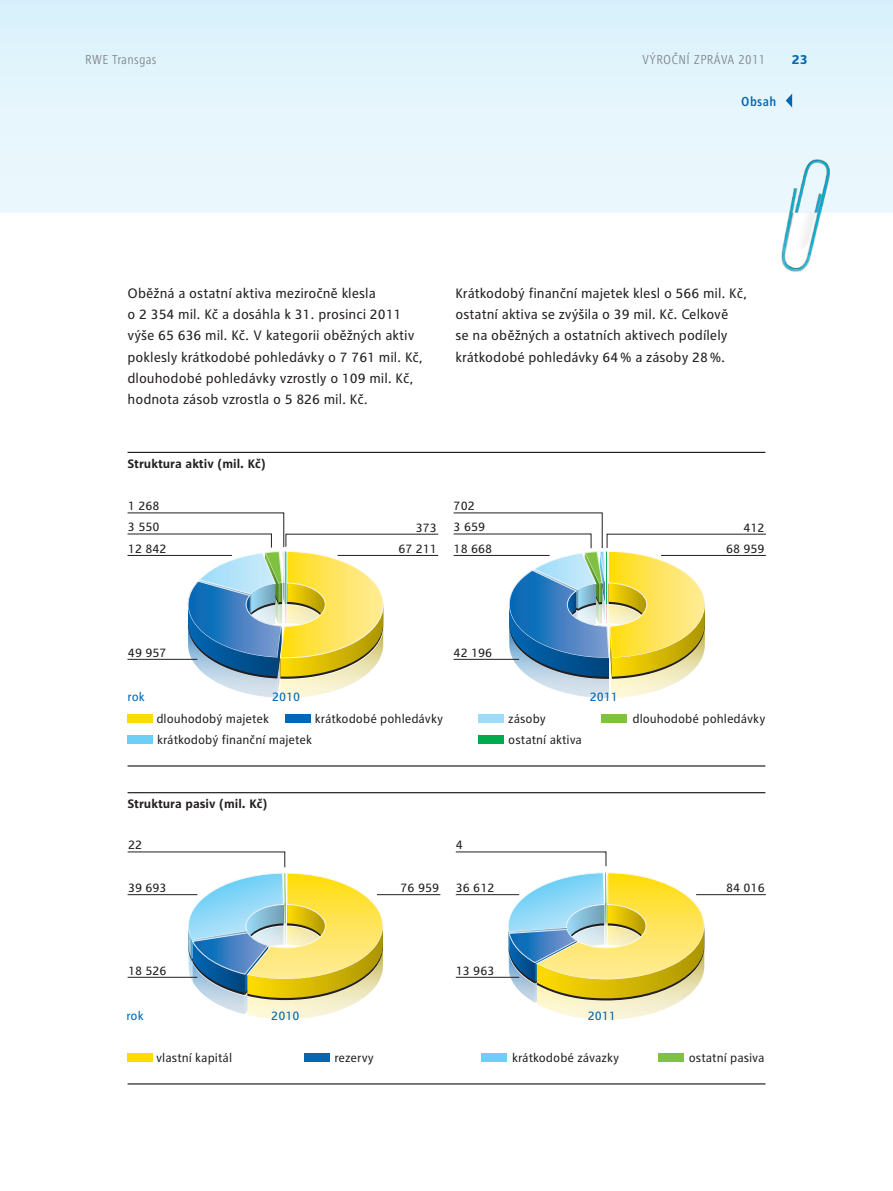
<style>
.page{position:relative;width:893px;height:1191px;background:#fff}
.page>*{position:absolute;margin:0;border:0;box-sizing:border-box;transform-origin:0 0}
.t1{font:14.25px/21.3px "RWE Text";color:#231f20}
.t2{font:300 condensed 13.5px "RWE Text";letter-spacing:.025em;color:#808285}
.t3{font:500 condensed 13.5px "RWE Text";letter-spacing:.03em;color:#0166b3}
.t4{font:700 13.5px "RWE Text";color:#0166b3}
.t5{font:12.75px/21px "RWE Text";color:#231f20}
.t6{font:700 12.75px "RWE Text";color:#231f20}
.t7{font:12.75px "RWE Text";color:#0166b3}
</style>
<div class="page">
<div style="left:0;top:0;width:893px;height:213px;background:linear-gradient(to right,#e4f5fc,#e3f5fc)"></div>
<img style="left:765px;top:154px;width:71px;height:118px">
<hr style="left:128px;top:765px;width:637px;height:1px;background:#231f20">
<div style="left:128px;top:714px;width:25px;height:8px;background:#ffdc01"></div>
<div style="left:602px;top:714px;width:25px;height:8px;background:#7fc241"></div>
<div style="left:478px;top:714px;width:25px;height:8px;background:#9cdcf8"></div>
<div style="left:285px;top:714px;width:25px;height:8px;background:#0166b3"></div>
<div style="left:128px;top:735px;width:25px;height:8px;background:#6bcff6"></div>
<div style="left:478px;top:735px;width:25px;height:8px;background:#00ab4d"></div>
<svg style="left:128px;top:512px;width:311px;height:186px"></svg>
<svg style="left:453px;top:512px;width:312px;height:186px"></svg>
<svg style="left:508px;top:872px;width:197px;height:147px"></svg>
<hr style="left:128px;top:1083px;width:637px;height:1px;background:#231f20">
<div style="left:128px;top:1053px;width:25px;height:8px;background:#ffdc01"></div>
<div style="left:304px;top:1053px;width:26px;height:8px;background:#0166b3"></div>
<div style="left:481px;top:1053px;width:26px;height:8px;background:#6bcff6"></div>
<div style="left:658px;top:1053px;width:26px;height:8px;background:#7fc241"></div>
<hr style="left:696px;top:894px;width:69px;height:1px;background:#231f20">
<hr style="left:377px;top:894px;width:63px;height:1px;background:#231f20">
<svg style="left:128px;top:851px;width:255px;height:168px"></svg>
<hr style="left:128px;top:977px;width:69px;height:1px;background:#231f20">
<hr style="left:456px;top:977px;width:63px;height:1px;background:#231f20">
<hr style="left:456px;top:894px;width:63px;height:1px;background:#231f20">
<svg style="left:455px;top:851px;width:151px;height:15px"></svg>
<hr style="left:128px;top:452px;width:637px;height:1px;background:#231f20">
<hr style="left:128px;top:792px;width:637px;height:1px;background:#231f20">
<svg style="left:786px;top:94px;width:6px;height:14px"></svg>
<p class="t2" style="left:85px;top:52px;width:73px">RWE Transgas</p>
<p class="t2" style="left:642px;top:52px;width:125px">VÝROČNÍ ZPRÁVA 2011</p>
<p class="t4" style="left:792px;top:51px;width:18px">23</p>
<p class="t3" style="left:741px;top:93px;width:37px">Obsah</p>
<p class="t1" style="left:128px;top:282px;width:297px">Oběžná a ostatní aktiva meziročně klesla<br>o 2 354 mil. Kč a dosáhla k 31. prosinci 2011 výše 65 636 mil. Kč. V kategorii oběžných aktiv poklesly krátkodobé pohledávky o 7 761 mil. Kč, dlouhodobé pohledávky vzrostly o 109 mil. Kč, hodnota zásob vzrostla o 5 826 mil. Kč.</p>
<p class="t1" style="left:455px;top:282px;width:293px">Krátkodobý finanční majetek klesl o 566 mil. Kč, ostatní aktiva se zvýšila o 39 mil. Kč. Celkově<br>se na oběžných a ostatních aktivech podílely krátkodobé pohledávky 64% a zásoby 28%.</p>
<p class="t6" style="left:128px;top:456px;width:140px">Struktura aktiv (mil. Kč)</p>
<p class="t5" style="left:128px;top:495px;width:33px">1 268</p>
<p class="t5" style="left:454px;top:495px;width:33px">702<br>3 659</p>
<p class="t5" style="left:128px;top:516px;width:33px">3 550</p>
<p class="t5" style="left:416px;top:516px;width:23px">373</p>
<p class="t5" style="left:743px;top:516px;width:23px">412</p>
<p class="t5" style="left:128px;top:538px;width:40px">12 842</p>
<p class="t5" style="left:398px;top:538px;width:40px">67 211</p>
<p class="t5" style="left:726px;top:538px;width:40px">68 959</p>
<p class="t5" style="left:454px;top:538px;width:40px">18 668</p>
<p class="t5" style="left:128px;top:642px;width:40px">49 957</p>
<p class="t5" style="left:454px;top:642px;width:40px">42 196</p>
<p class="t7" style="left:128px;top:689px;width:19px">rok</p>
<p class="t7" style="left:272px;top:689px;width:30px">2010</p>
<p class="t7" style="left:590px;top:689px;width:30px">2011</p>
<p class="t5" style="left:156px;top:708px;width:114px">dlouhodobý majetek</p>
<p class="t5" style="left:315px;top:708px;width:130px">krátkodobé pohledávky</p>
<p class="t5" style="left:508px;top:708px;width:39px">zásoby</p>
<p class="t5" style="left:632px;top:708px;width:134px">dlouhodobé pohledávky</p>
<p class="t5" style="left:157px;top:729px;width:156px">krátkodobý finanční majetek</p>
<p class="t5" style="left:508px;top:729px;width:75px">ostatní aktiva</p>
<p class="t6" style="left:128px;top:796px;width:141px">Struktura pasiv (mil. Kč)</p>
<p class="t5" style="left:128px;top:834px;width:16px">22</p>
<p class="t5" style="left:456px;top:834px;width:9px">4</p>
<p class="t5" style="left:128px;top:877px;width:40px">39 693</p>
<p class="t5" style="left:401px;top:877px;width:40px">76 959</p>
<p class="t5" style="left:726px;top:877px;width:40px">84 016</p>
<p class="t5" style="left:456px;top:877px;width:40px">36 612</p>
<p class="t5" style="left:128px;top:959px;width:40px">18 526</p>
<p class="t5" style="left:456px;top:959px;width:40px">13 963</p>
<p class="t7" style="left:127px;top:1008px;width:19px">rok</p>
<p class="t7" style="left:271px;top:1008px;width:30px">2010</p>
<p class="t7" style="left:588px;top:1008px;width:30px">2011</p>
<p class="t5" style="left:156px;top:1046px;width:77px">vlastní kapitál</p>
<p class="t5" style="left:334px;top:1046px;width:41px">rezervy</p>
<p class="t5" style="left:512px;top:1046px;width:109px">krátkodobé závazky</p>
<p class="t5" style="left:689px;top:1046px;width:77px">ostatní pasiva</p>
</div>
